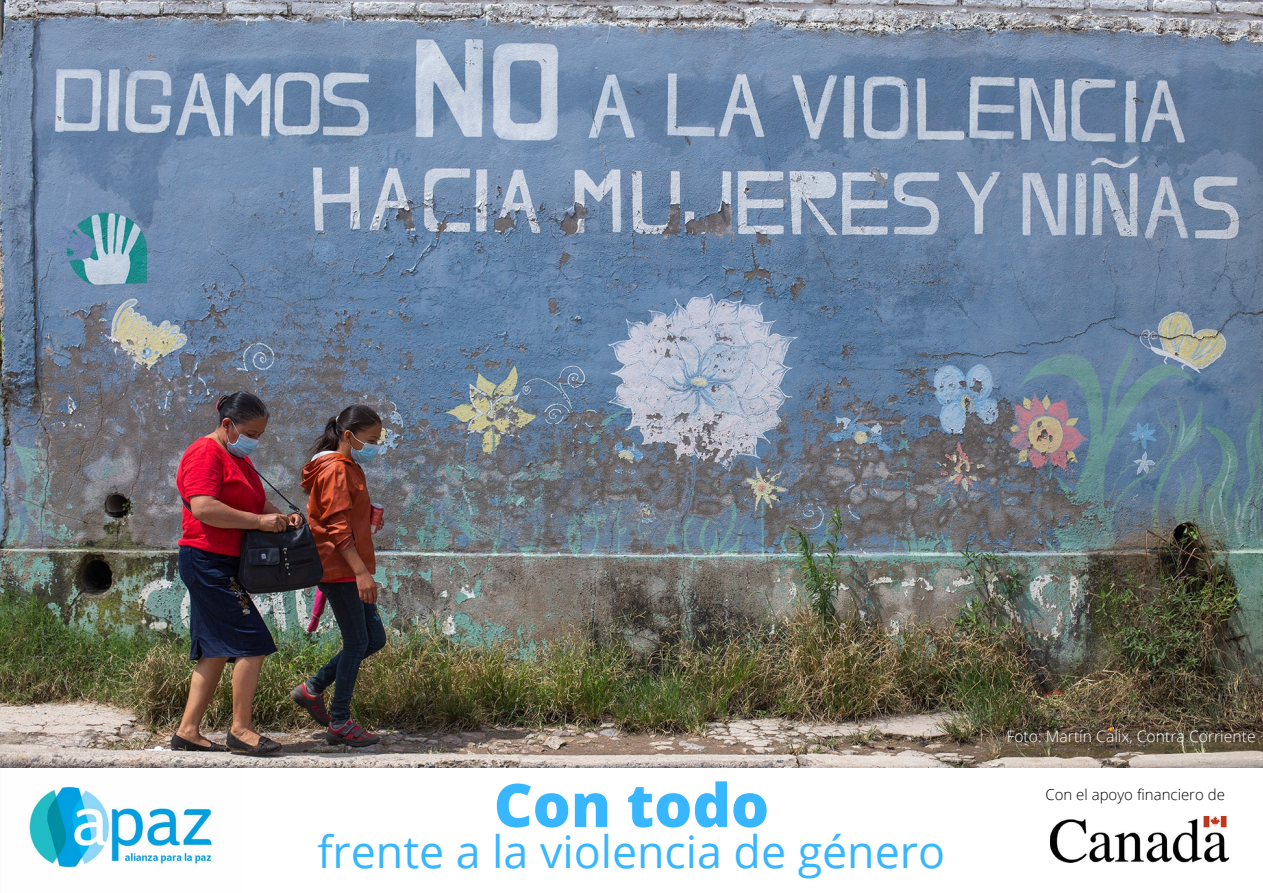
<style>
.page{position:relative;width:1263px;height:893px;background:#fff}
.page>*{position:absolute;margin:0;border:0;box-sizing:border-box;transform-origin:0 0}
.t1{font:800 60px "Open Sans";color:#38b6ff}
.t2{font:44.78px "Open Sans";color:#38b6ff}
.t3{font:300 15.75px "Open Sans";color:#fff}
.t4{font:300 15px "Open Sans";color:#000}
</style>
<div class="page">
<img style="left:0;top:767px;width:242px;height:101px">
<img style="left:0;top:0;width:1263px;height:767px">
<img style="left:1050px;top:816px;width:178px;height:46px">
<p class="t1" style="left:494px;top:763px;width:277px">Con todo</p>
<p class="t2" style="left:317px;top:820px;width:629px">frente a la violencia de género</p>
<p class="t3" style="left:1006px;top:726px;width:251px">Foto: Martín Calix, Contra Corriente</p>
<p class="t4" style="left:1045px;top:784px;width:181px">Con el apoyo financiero de</p>
</div>
